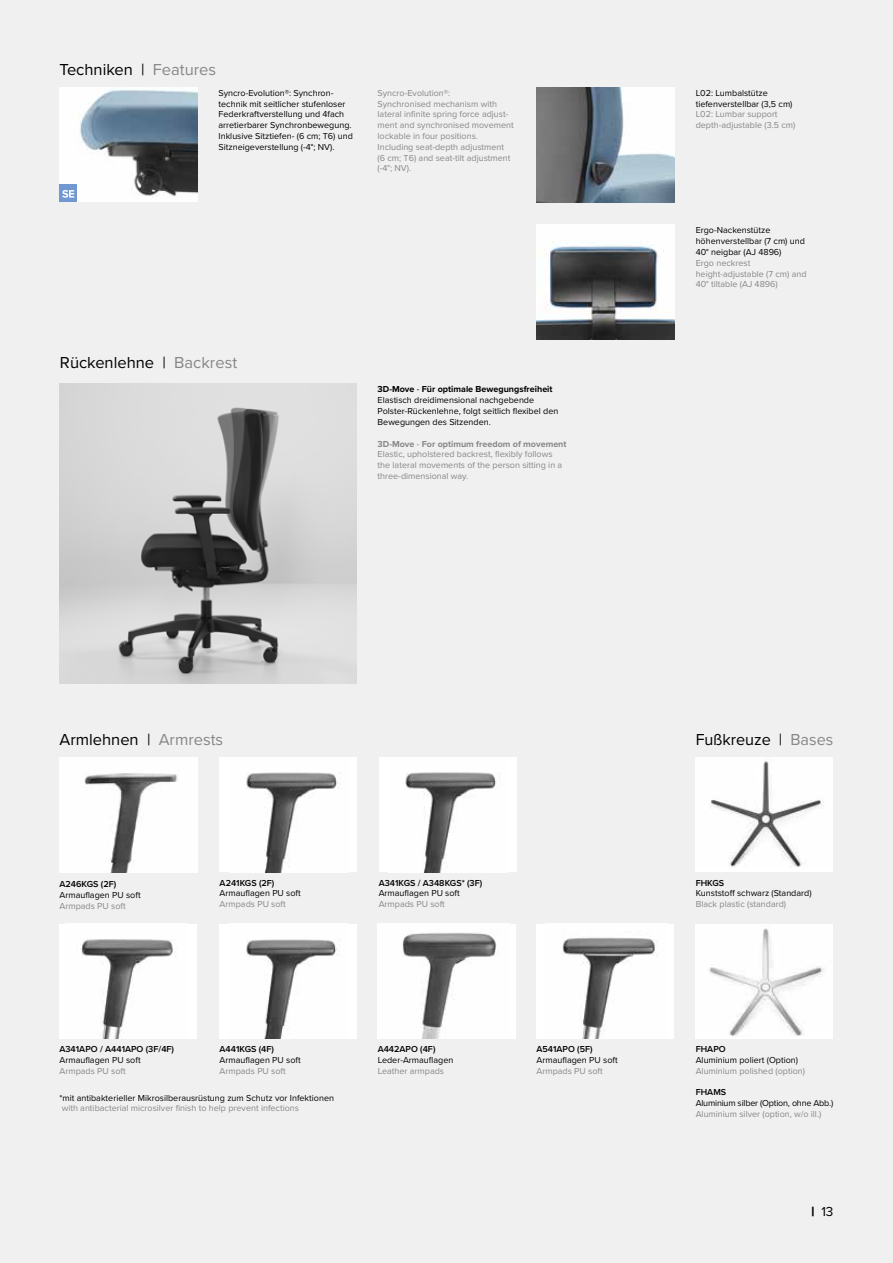
<style>
.page{position:relative;width:893px;height:1263px;background:#f0f0f0}
.page>*{position:absolute;margin:0;border:0;box-sizing:border-box;transform-origin:0 0}
.t1{font:16.5px "Proxima Nova";color:#000}
.t2{font:13.5px "Proxima Nova";color:#000}
.t3{font:9px/10.8px "Proxima Nova";color:#878787}
.t4{font:9px/10.8px "Proxima Nova";color:#000}
.t5{font:600 9px "Proxima Nova";color:#000}
.t6{font:9px "Proxima Nova";letter-spacing:-.02em;color:#000}
.s1{color:#878787}
.s2{font-weight:700}
.s3{font-weight:900}
</style>
<div class="page">
<img style="left:60px;top:87px;width:138px;height:115px">
<img style="left:537px;top:87px;width:138px;height:115px">
<img style="left:537px;top:225px;width:138px;height:115px">
<div style="left:220px;top:757px;width:137px;height:115px;background:#fff"></div>
<img style="left:246px;top:772px;width:94px;height:100px">
<div style="left:379px;top:757px;width:137px;height:115px;background:#fff"></div>
<img style="left:405px;top:772px;width:95px;height:100px">
<div style="left:220px;top:924px;width:137px;height:114px;background:#fff"></div>
<img style="left:246px;top:939px;width:93px;height:99px">
<div style="left:60px;top:924px;width:137px;height:114px;background:#fff"></div>
<img style="left:81px;top:939px;width:95px;height:99px">
<div style="left:378px;top:924px;width:137px;height:114px;background:#fff"></div>
<img style="left:402px;top:931px;width:96px;height:107px">
<div style="left:537px;top:924px;width:137px;height:114px;background:#fff"></div>
<img style="left:562px;top:937px;width:96px;height:101px">
<div style="left:695px;top:924px;width:138px;height:114px;background:#fff"></div>
<img style="left:709px;top:926px;width:115px;height:110px">
<div style="left:696px;top:757px;width:137px;height:115px;background:#fff"></div>
<img style="left:711px;top:757px;width:113px;height:110px">
<img style="left:60px;top:758px;width:137px;height:115px">
<div style="left:60px;top:184px;width:17px;height:18px;background:#7198d0"></div>
<svg style="left:62px;top:190px;width:12px;height:8px"></svg>
<img style="left:60px;top:384px;width:296px;height:300px">
<h1 class="t1" style="left:60px;top:57px;width:158px">Techniken | <span class="s1">Features</span></h1>
<p class="t4" style="left:219px;top:87px;width:136px">Syncro-Evolution®: Synchron&shy;technik mit seitlicher stufenloser Federkraftverstellung und 4fach arretierbarer Synchronbewegung.<br>Inklusive Sitztiefen- (6 cm; T6) und Sitzneigeverstellung (-4°; NV).</p>
<p class="t3" style="left:378px;top:87px;width:138px">Syncro-Evolution®:<br>Synchronised mechanism with lateral infinite spring force adjust&shy;ment and synchronised movement lockable in four positions.<br>Including seat-depth adjustment (6 cm; T6) and seat-tilt adjustment (-4°; NV).</p>
<h1 class="t1" style="left:60px;top:350px;width:179px">Rückenlehne | <span class="s1">Backrest</span></h1>
<p class="t4" style="left:378px;top:384px;width:182px"><span class="s2">3D-Move</span> - <span class="s2">Für optimale Bewegungsfreiheit </span>Elastisch dreidimensional nachgebende Polster-Rückenlehne, folgt seitlich flexibel den Bewegungen des Sitzenden.</p>
<p class="t3" style="left:378px;top:438px;width:190px"><span class="s2">3D-Move</span> - <span class="s2">For optimum freedom of movement </span>Elastic, upholstered backrest, flexibly follows the lateral movements of the person sitting in a three-dimensional way.</p>
<p class="t4" style="left:696px;top:87px;width:98px">L02: Lumbalstütze tiefenverstellbar (3,5 cm)</p>
<p class="t3" style="left:696px;top:109px;width:101px">L02: Lumbar support depth-adjustable (3.5 cm)</p>
<p class="t4" style="left:696px;top:225px;width:111px">Ergo-Nackenstütze höhenverstellbar (7 cm) und<br>40° neigbar (AJ 4896)</p>
<p class="t3" style="left:696px;top:257px;width:112px">Ergo neckrest height-adjustable (7 cm) and<br>40° tiltable (AJ 4896)</p>
<h1 class="t1" style="left:60px;top:727px;width:165px">Armlehnen | <span class="s1">Armrests</span></h1>
<h1 class="t1" style="left:696px;top:727px;width:139px">Fußkreuze | <span class="s1">Bases</span></h1>
<p class="t5" style="left:60px;top:877px;width:58px">A246KGS (2F)</p>
<p class="t4" style="left:60px;top:889px;width:83px">Armauflagen PU soft</p>
<p class="t3" style="left:60px;top:900px;width:68px">Armpads PU soft</p>
<p class="t5" style="left:220px;top:876px;width:56px">A241KGS (2F)</p>
<p class="t4" style="left:220px;top:888px;width:83px">Armauflagen PU soft</p>
<p class="t3" style="left:220px;top:898px;width:68px">Armpads PU soft</p>
<p class="t5" style="left:379px;top:876px;width:105px">A341KGS / A348KGS* (3F)</p>
<p class="t4" style="left:379px;top:888px;width:83px">Armauflagen PU soft</p>
<p class="t3" style="left:379px;top:898px;width:68px">Armpads PU soft</p>
<p class="t5" style="left:696px;top:876px;width:30px">FHKGS</p>
<p class="t4" style="left:696px;top:888px;width:117px">Kunststoff schwarz (Standard)</p>
<p class="t3" style="left:696px;top:898px;width:92px">Black plastic (standard)</p>
<p class="t5" style="left:60px;top:1042px;width:116px">A341APO / A441APO (3F/4F)</p>
<p class="t4" style="left:60px;top:1054px;width:83px">Armauflagen PU soft</p>
<p class="t3" style="left:60px;top:1065px;width:68px">Armpads PU soft</p>
<p class="t5" style="left:220px;top:1042px;width:56px">A441KGS (4F)</p>
<p class="t4" style="left:220px;top:1054px;width:83px">Armauflagen PU soft</p>
<p class="t3" style="left:220px;top:1065px;width:68px">Armpads PU soft</p>
<p class="t4" style="left:59px;top:1092px;width:276px">*mit antibakterieller Mikrosilberausrüstung zum Schutz vor Infektionen</p>
<p class="t3" style="left:62px;top:1103px;width:239px">with antibacterial microsilver finish to help prevent infections</p>
<p class="t5" style="left:378px;top:1042px;width:59px">A442APO (4F)</p>
<p class="t4" style="left:378px;top:1054px;width:77px">Leder-Armauflagen</p>
<p class="t3" style="left:378px;top:1065px;width:68px">Leather armpads</p>
<p class="t5" style="left:537px;top:1042px;width:58px">A541APO (5F)</p>
<p class="t4" style="left:537px;top:1054px;width:83px">Armauflagen PU soft</p>
<p class="t3" style="left:537px;top:1065px;width:68px">Armpads PU soft</p>
<p class="t5" style="left:696px;top:1042px;width:31px">FHAPO</p>
<p class="t4" style="left:696px;top:1054px;width:104px">Aluminium poliert (Option)</p>
<p class="t3" style="left:696px;top:1065px;width:111px">Aluminium polished (option)</p>
<p class="t5" style="left:696px;top:1085px;width:32px">FHAMS</p>
<p class="t6" style="left:696px;top:1096px;width:139px">Aluminium silber (Option, ohne Abb.)</p>
<p class="t3" style="left:696px;top:1108px;width:127px">Aluminium silver (option, w/o ill.)</p>
<h2 class="t2" style="left:812px;top:1201px;width:23px"><span class="s3">|</span> 13</h2>
</div>
